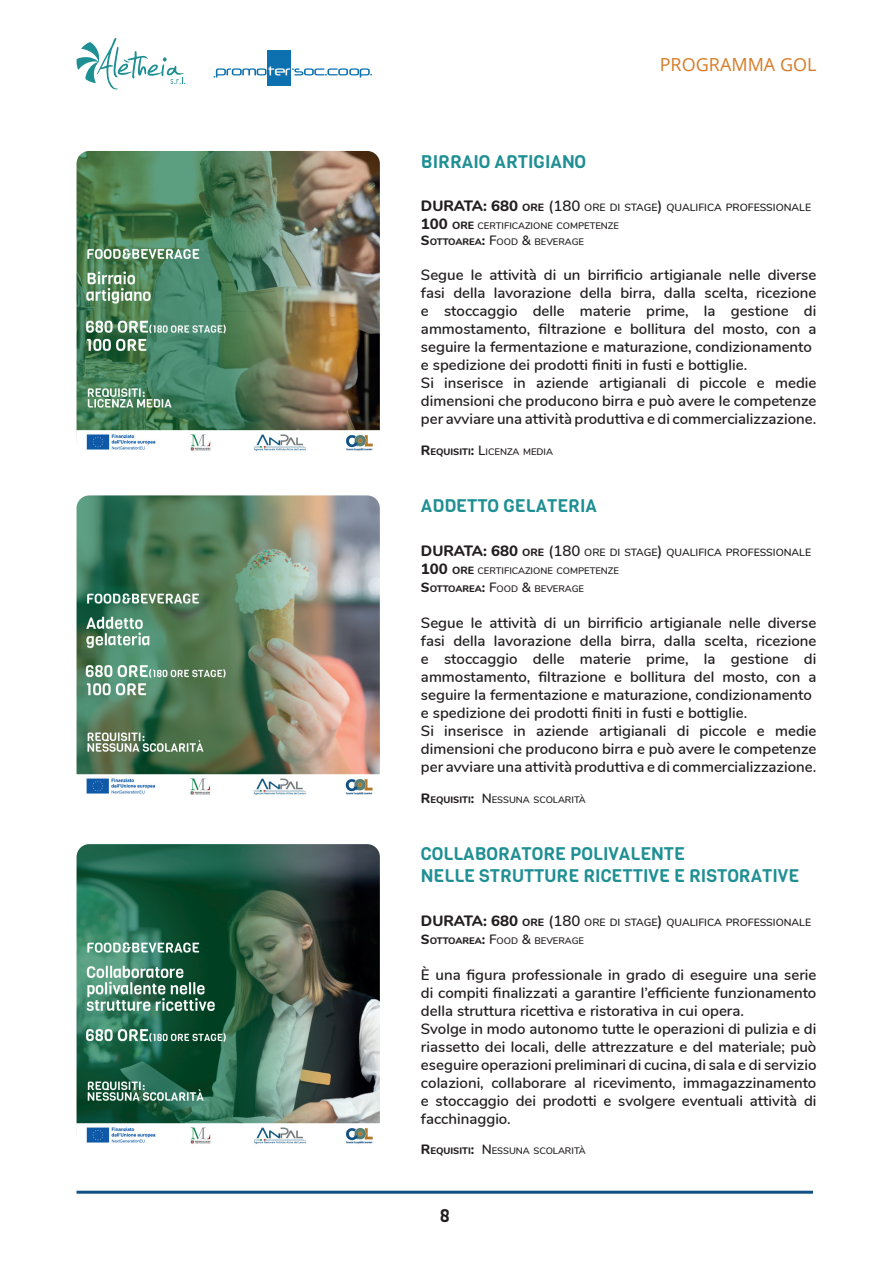
<style>
.page{position:relative;width:893px;height:1263px;background:#fff}
.page>*{position:absolute;margin:0;border:0;box-sizing:border-box;transform-origin:0 0}
.t1{font:18px/21.6px "Viga";color:#1e8f93}
.t2{font:18px "Open Sans";color:#d77b26}
.t3{font:18px "Viga";color:#231f20}
.t4{font:600 15px/18px "Nunito";color:#231f20}
.t5{font:600 10.5px "Nunito";color:#231f20}
.t6{font:600 9.45px/16.2px "Nunito";color:#231f20}
.s1{font-weight:800;font-size:15px}
.s2{font-weight:800}
.s3{font-size:15px}
.s4{font-weight:800;font-size:10.5px}
.s5{font-weight:800;font-size:13.5px}
.s6{font-size:13.5px}
</style>
<div class="page">
<svg style="left:76px;top:38px;width:109px;height:52px"></svg>
<hr style="left:77px;top:1191px;width:736px;height:3px;background:#115184">
<div style="left:268px;top:51px;width:23px;height:35px;background:#0d71af"></div>
<svg style="left:213px;top:66px;width:159px;height:12px"></svg>
<img style="left:77px;top:151px;width:303px;height:300px">
<img style="left:77px;top:495px;width:303px;height:300px">
<img style="left:77px;top:844px;width:303px;height:300px">
<p class="t1" style="left:421px;top:151px;width:167px">BIRRAIO ARTIGIANO</p>
<p class="t2" style="left:660px;top:52px;width:158px">PROGRAMMA GOL</p>
<p class="t5" style="left:421px;top:200px;width:392px"><span class="s1">DURATA: 680</span> <span class="s2">ORE</span> <span class="s3">(180</span> ORE DI STAGE<span class="s3">)</span> QUALIFICA PROFESSIONALE</p>
<p class="t6" style="left:421px;top:217px;width:200px"><span class="s1">100</span> <span class="s4">ORE</span> CERTIFICAZIONE COMPETENZE<br><span class="s5">S</span><span class="s2">OTTOAREA</span><span class="s5">:</span> <span class="s6">F</span>OOD <span class="s6">&amp;</span> BEVERAGE</p>
<p class="t4" style="left:421px;top:264px;width:397px">Segue le attività di un birrificio artigianale nelle diverse fasi della lavorazione della birra, dalla scelta, ricezione e stoccaggio delle materie prime, la gestione di ammostamento, filtrazione e bollitura del mosto, con a seguire la fermentazione e maturazione, condizionamento e spedizione dei prodotti finiti in fusti e bottiglie.<br>Si inserisce in aziende artigianali di piccole e medie dimensioni che producono birra e può avere le competenze per avviare una attività produttiva e di commercializzazione.</p>
<p class="t6" style="left:421px;top:443px;width:134px"><span class="s5">R</span><span class="s2">EQUISITI</span><span class="s5">:</span> <span class="s6">L</span>ICENZA MEDIA</p>
<p class="t1" style="left:421px;top:495px;width:178px">ADDETTO GELATERIA</p>
<p class="t5" style="left:421px;top:544px;width:392px"><span class="s1">DURATA: 680</span> <span class="s2">ORE</span> <span class="s3">(180</span> ORE DI STAGE<span class="s3">)</span> QUALIFICA PROFESSIONALE</p>
<p class="t6" style="left:421px;top:561px;width:200px;line-height:18px"><span class="s1">100</span> <span class="s4">ORE</span> CERTIFICAZIONE COMPETENZE<br><span class="s5">S</span><span class="s2">OTTOAREA</span><span class="s5">:</span> <span class="s6">F</span>OOD <span class="s6">&amp;</span> BEVERAGE</p>
<p class="t4" style="left:421px;top:612px;width:397px">Segue le attività di un birrificio artigianale nelle diverse fasi della lavorazione della birra, dalla scelta, ricezione e stoccaggio delle materie prime, la gestione di ammostamento, filtrazione e bollitura del mosto, con a seguire la fermentazione e maturazione, condizionamento e spedizione dei prodotti finiti in fusti e bottiglie.<br>Si inserisce in aziende artigianali di piccole e medie dimensioni che producono birra e può avere le competenze per avviare una attività produttiva e di commercializzazione.</p>
<p class="t6" style="left:421px;top:791px;width:166px"><span class="s5">R</span><span class="s2">EQUISITI</span><span class="s5">:</span> <span class="s6">N</span> ESSUNA SCOLARITÀ</p>
<p class="t1" style="left:421px;top:843px;width:380px">COLLABORATORE POLIVALENTE<br>NELLE STRUTTURE RICETTIVE E RISTORATIVE</p>
<p class="t5" style="left:421px;top:914px;width:392px"><span class="s1">DURATA: 680</span> <span class="s2">ORE</span> <span class="s3">(180</span> ORE DI STAGE<span class="s3">)</span> QUALIFICA PROFESSIONALE</p>
<p class="t6" style="left:421px;top:932px;width:165px"><span class="s5">S</span><span class="s2">OTTOAREA</span><span class="s5">:</span> <span class="s6">F</span>OOD <span class="s6">&amp;</span> BEVERAGE</p>
<p class="t4" style="left:421px;top:964px;width:397px">È una figura professionale in grado di eseguire una serie di compiti finalizzati a garantire l’efficiente funzionamento della struttura ricettiva e ristorativa in cui opera.<br>Svolge in modo autonomo tutte le operazioni di pulizia e di riassetto dei locali, delle attrezzature e del materiale; può eseguire operazioni preliminari di cucina, di sala e di servizio colazioni, collaborare al ricevimento, immagazzinamento e stoccaggio dei prodotti e svolgere eventuali attività di facchinaggio.</p>
<p class="t6" style="left:421px;top:1142px;width:166px"><span class="s5">R</span><span class="s2">EQUISITI</span><span class="s5">:</span> <span class="s6">N</span> ESSUNA SCOLARITÀ</p>
<p class="t3" style="left:440px;top:1203px;width:12px">8</p>
</div>
